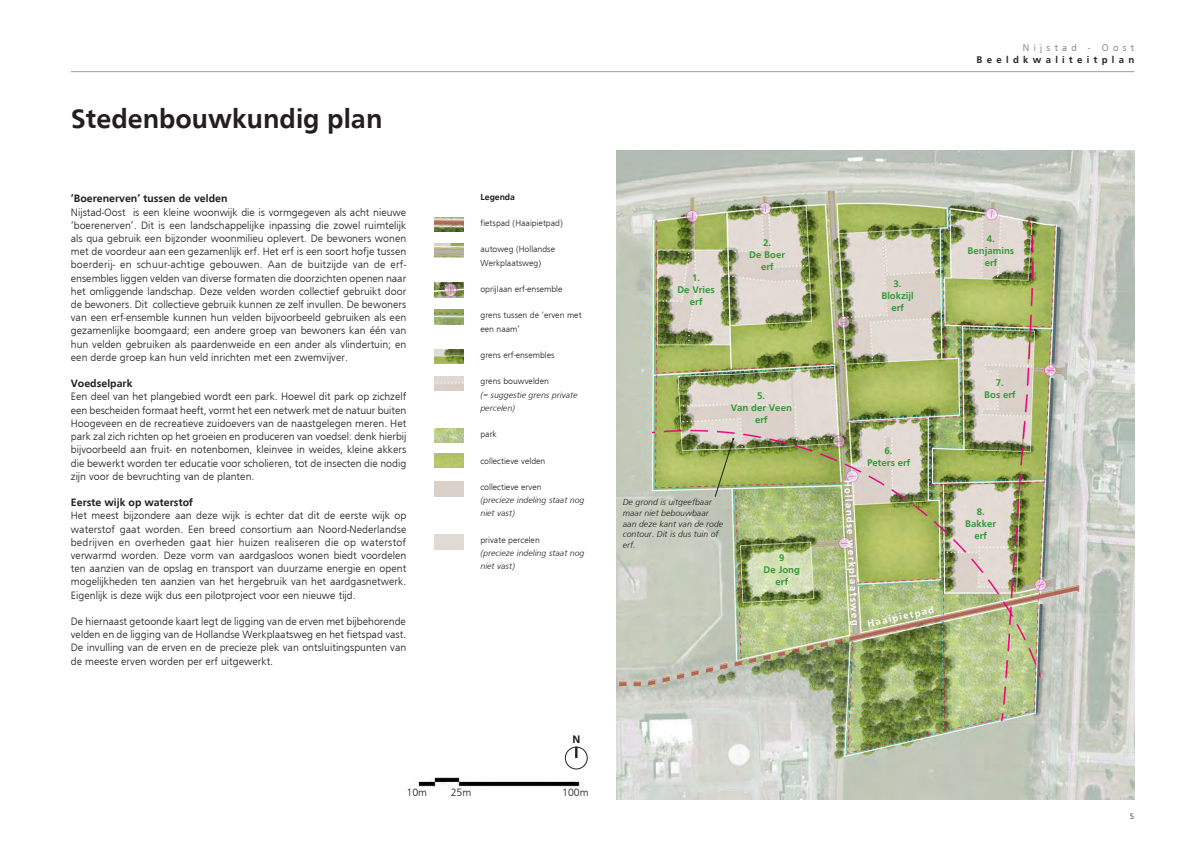
<style>
.page{position:relative;width:1191px;height:842px;background:#fff}
.page>*{position:absolute;margin:0;border:0;box-sizing:border-box;transform-origin:0 0}
.Kop_IN_TOC{font:700 28px "Atelier Dutch";color:#231f20}
.Kop_Zonder_Hoofdstuk{font:700 11.2px "Atelier Dutch";color:#231f20}
.Hoofdtekst{font:300 11px/13.2px "Atelier Dutch";color:#231f20;text-align:justify}
.Hoofdtekst_Bold{font:700 11px "Atelier Dutch";color:#231f20}
.t1{font:700 10px/12px "Atelier Dutch";color:#3a9a3b;text-align:center}
.t2{font:700 10px "Atelier Dutch";color:#fff}
.t3{font:700 10px "Atelier Dutch";letter-spacing:.43em;color:#28282a}
.t4{font:300 10px "Atelier Dutch";letter-spacing:.43em;color:#6c6d70}
.Legenda_light{font:300 9px/13.2px "Atelier Dutch";color:#231f20}
.Legenda_light_italic{font:italic 300 9px/13.2px "Atelier Dutch";color:#231f20}
.Bijschrift{font:italic 300 9px/10.8px "Atelier Dutch";color:#231f20}
.Legenda_-_Titel{font:700 9px "Atelier Dutch";color:#231f20}
.t5{font:300 8px "Atelier Dutch";color:#231f20}
</style>
<div class="page">
<hr style="left:71px;top:71px;width:1063px;height:1px;background:#000">
<img style="left:617px;top:151px;width:517px;height:648px">
<img style="left:418px;top:769px;width:162px;height:20px">
<div style="left:565px;top:747px;width:22px;height:22px;border:1px solid #231f20;border-radius:50%"></div>
<svg style="left:575px;top:747px;width:2px;height:11px"></svg>
<svg style="left:715px;top:438px;width:19px;height:59px"></svg>
<img style="left:435px;top:243px;width:28px;height:15px">
<img style="left:435px;top:283px;width:28px;height:14px">
<img style="left:435px;top:349px;width:28px;height:14px">
<img style="left:435px;top:217px;width:28px;height:14px">
<img style="left:435px;top:453px;width:28px;height:14px">
<img style="left:435px;top:428px;width:28px;height:14px">
<img style="left:435px;top:376px;width:28px;height:14px">
<img style="left:435px;top:310px;width:28px;height:14px">
<p class="Kop_IN_TOC" style="left:71px;top:103px;width:313px">Stedenbouwkundig plan</p>
<p class="Hoofdtekst_Bold" style="left:71px;top:192px;width:158px">‘Boerenerven’ tussen de velden</p>
<p class="Hoofdtekst" style="left:71px;top:205px;width:337px">Nijstad-Oost is een kleine woonwijk die is vormgegeven als acht nieuwe ‘boerenerven’. Dit is een landschappelijke inpassing die zowel ruimtelijk als qua gebruik een bijzonder woonmilieu oplevert. De bewoners wonen met de voordeur aan een gezamenlijk erf. Het erf is een soort hofje tussen boerderij- en schuur-achtige gebouwen. Aan de buitzijde van de erf&shy;ensembles liggen velden van diverse formaten die doorzichten openen naar het omliggende landschap. Deze velden worden collectief gebruikt door de bewoners. Dit collectieve gebruik kunnen ze zelf invullen. De bewoners van een erf-ensemble kunnen hun velden bijvoorbeeld gebruiken als een gezamenlijke boomgaard; een andere groep van bewoners kan één van hun velden gebruiken als paardenweide en een ander als vlindertuin; en een derde groep kan hun veld inrichten met een zwemvijver.</p>
<p class="Hoofdtekst_Bold" style="left:71px;top:377px;width:63px">Voedselpark</p>
<p class="Hoofdtekst" style="left:71px;top:390px;width:337px">Een deel van het plangebied wordt een park. Hoewel dit park op zichzelf een bescheiden formaat heeft, vormt het een netwerk met de natuur buiten Hoogeveen en de recreatieve zuidoevers van de naastgelegen meren. Het park zal zich richten op het groeien en produceren van voedsel: denk hierbij bijvoorbeeld aan fruit- en notenbomen, kleinvee in weides, kleine akkers die bewerkt worden ter educatie voor scholieren, tot de insecten die nodig zijn voor de bevruchting van de planten.</p>
<p class="Hoofdtekst_Bold" style="left:71px;top:496px;width:123px">Eerste wijk op waterstof</p>
<p class="Hoofdtekst" style="left:71px;top:509px;width:337px">Het meest bijzondere aan deze wijk is echter dat dit de eerste wijk op waterstof gaat worden. Een breed consortium aan Noord-Nederlandse bedrijven en overheden gaat hier huizen realiseren die op waterstof verwarmd worden. Deze vorm van aardgasloos wonen biedt voordelen ten aanzien van de opslag en transport van duurzame energie en opent mogelijkheden ten aanzien van het hergebruik van het aardgasnetwerk.<br>Eigenlijk is deze wijk dus een pilotproject voor een nieuwe tijd.</p>
<p class="Hoofdtekst" style="left:71px;top:615px;width:337px">De hiernaast getoonde kaart legt de ligging van de erven met bijbehorende velden en de ligging van de Hollandse Werkplaatsweg en het fietspad vast.<br>De invulling van de erven en de precieze plek van ontsluitingspunten van de meeste erven worden per erf uitgewerkt.</p>
<p class="Legenda_-_Titel" style="left:480px;top:191px;width:36px">Legenda</p>
<p class="Legenda_light" style="left:480px;top:216px;width:84px">fietspad (Haaipietpad)</p>
<p class="Legenda_light" style="left:480px;top:243px;width:76px">autoweg (Hollandse<br>Werkplaatsweg)</p>
<p class="Legenda_light" style="left:480px;top:282px;width:84px">oprijlaan erf-ensemble</p>
<p class="Legenda_light" style="left:480px;top:309px;width:103px">grens tussen de ‘erven met een naam’</p>
<p class="Legenda_light" style="left:480px;top:348px;width:76px">grens erf-ensembles</p>
<p class="Legenda_light" style="left:480px;top:375px;width:70px">grens bouwvelden</p>
<p class="Legenda_light_italic" style="left:480px;top:388px;width:99px">(= suggestie grens private percelen)</p>
<p class="Legenda_light" style="left:480px;top:427px;width:18px">park</p>
<p class="Legenda_light" style="left:480px;top:454px;width:66px">collectieve velden</p>
<p class="Legenda_light" style="left:480px;top:480px;width:63px">collectieve erven</p>
<p class="Legenda_light_italic" style="left:480px;top:493px;width:106px">(precieze indeling staat nog niet vast)</p>
<p class="Legenda_light" style="left:480px;top:533px;width:61px">private percelen</p>
<p class="Legenda_light_italic" style="left:480px;top:546px;width:106px">(precieze indeling staat nog niet vast)</p>
<p class="Kop_Zonder_Hoofdstuk" style="left:572px;top:733px;width:9px">N</p>
<p class="Hoofdtekst" style="left:406px;top:786px;width:22px">10m</p>
<p class="Hoofdtekst" style="left:451px;top:786px;width:22px">25m</p>
<p class="Hoofdtekst" style="left:562px;top:786px;width:28px">100m</p>
<p class="t1" style="left:692px;top:272px;width:10px">1.</p>
<p class="t1" style="left:677px;top:284px;width:39px">De Vries erf</p>
<p class="t1" style="left:763px;top:237px;width:10px">2.</p>
<p class="t1" style="left:749px;top:249px;width:38px">De Boer</p>
<p class="t1" style="left:761px;top:261px;width:14px">erf</p>
<p class="t1" style="left:757px;top:389px;width:10px">5.</p>
<p class="t1" style="left:730px;top:401px;width:63px">Van der Veen erf</p>
<p class="Bijschrift" style="left:623px;top:496px;width:102px">De grond is uitgeefbaar maar niet bebouwbaar aan deze kant van de rode contour. Dit is dus tuin of erf.</p>
<p class="t1" style="left:779px;top:551px;width:7px">9</p>
<p class="t1" style="left:763px;top:563px;width:38px">De Jong erf</p>
<p class="t4" style="left:1023px;top:43px;width:113px">Nijstad - Oost</p>
<p class="t3" style="left:976px;top:54px;width:159px">Beeldkwaliteitplan</p>
<p class="t1" style="left:893px;top:278px;width:10px">3.</p>
<p class="t1" style="left:881px;top:290px;width:34px">Blokzijl erf</p>
<p class="t2" style="left:853px;top:479px;width:147px;rotate:87deg">Hollandse werkplaatsweg</p>
<p class="t1" style="left:884px;top:445px;width:10px">6.</p>
<p class="t1" style="left:867px;top:457px;width:45px">Peters erf</p>
<p class="t2" style="left:866px;top:618px;width:69px;rotate:-12deg">Haaipietpad</p>
<p class="t1" style="left:987px;top:232px;width:10px">4.</p>
<p class="t1" style="left:967px;top:244px;width:48px">Benjamins</p>
<p class="t1" style="left:984px;top:256px;width:14px">erf</p>
<p class="t1" style="left:995px;top:377px;width:10px">7.</p>
<p class="t1" style="left:984px;top:389px;width:33px">Bos erf</p>
<p class="t1" style="left:976px;top:505px;width:10px">8.</p>
<p class="t1" style="left:965px;top:517px;width:33px">Bakker</p>
<p class="t1" style="left:974px;top:529px;width:14px">erf</p>
<p class="t5" style="left:1130px;top:811px;width:6px">5</p>
</div>
